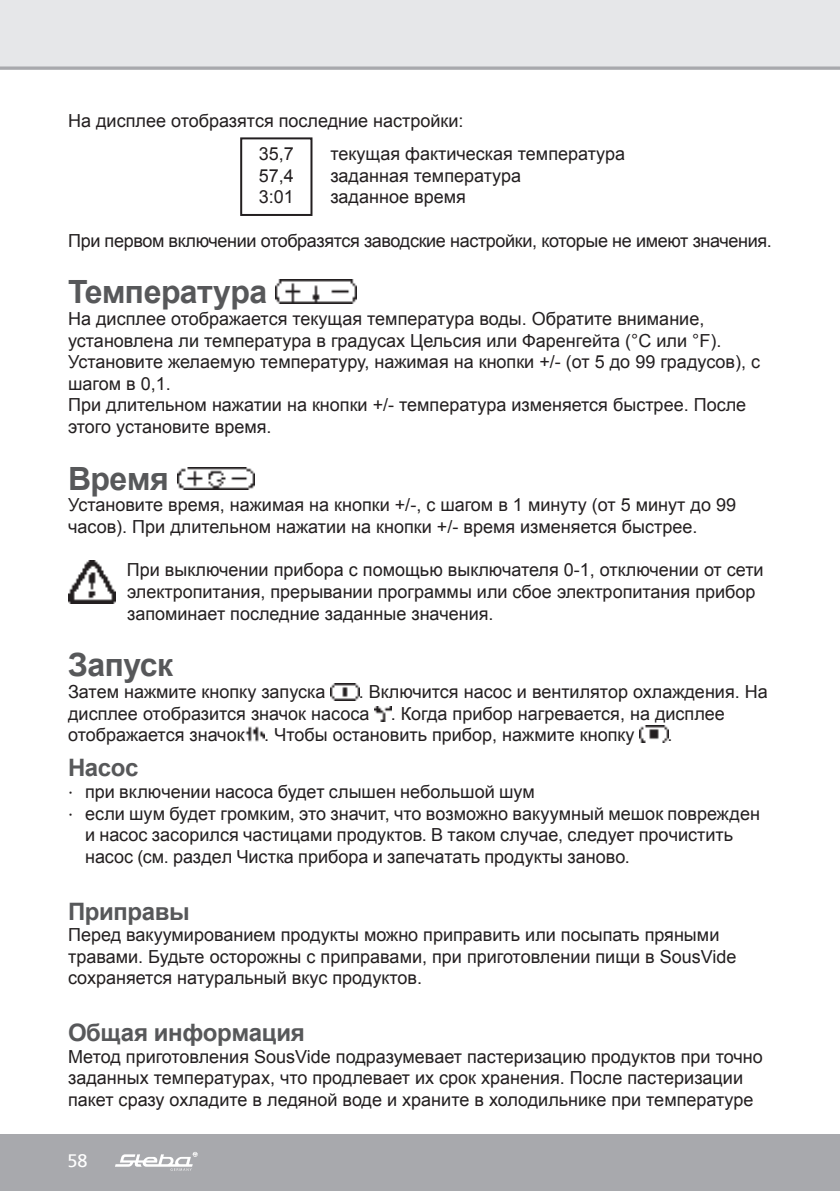
<style>
.page{position:relative;width:840px;height:1191px;background:#fff}
.page>*{position:absolute;margin:0;border:0;box-sizing:border-box;transform-origin:0 0}
.t1{font:700 32px "Arial";letter-spacing:-.02em;color:#57585a}
.t2{font:700 24px "Arial";letter-spacing:-.015em;color:#57585a}
.t3{font:18px/21.6px "Arial";color:#231f20}
.t4{font:18px "Arial";letter-spacing:-.02em;color:#231f20}
.t5{font:18px "Frutiger";color:#fff}
.s1{font-family:"Frutiger"}
</style>
<div class="page">
<div style="left:0;top:0;width:839px;height:68px;background:#e6e7e9"></div>
<hr style="left:839px;top:1134px;width:1px;height:57px;background:#a8a9ad">
<div style="left:0;top:1134px;width:839px;height:57px;background:#a8a9ad"></div>
<svg style="left:115px;top:1152px;width:82px;height:18px"></svg>
<svg style="left:0;top:66px;width:839px;height:4px;background:#b3b4b8"></svg>
<div style="left:240px;top:137px;width:72px;height:79px;border:2px solid #231f20"></div>
<img style="left:275px;top:280px;width:81px;height:23px">
<img style="left:177px;top:467px;width:77px;height:23px">
<img style="left:68px;top:560px;width:48px;height:44px">
<img style="left:330px;top:683px;width:29px;height:17px">
<img style="left:374px;top:706px;width:17px;height:16px">
<img style="left:245px;top:726px;width:19px;height:16px">
<img style="left:639px;top:726px;width:28px;height:16px">
<p class="t3" style="left:259px;top:104px;width:206px;line-height:33.6px;text-indent:-190px">На дисплее отобразятся последние настройки:<br>35,7</p>
<p class="t3" style="left:330px;top:143px;width:296px">текущая фактическая температура</p>
<p class="t3" style="left:259px;top:165px;width:37px">57,4</p>
<p class="t3" style="left:330px;top:165px;width:192px">заданная температура</p>
<p class="t3" style="left:259px;top:186px;width:37px">3:01</p>
<p class="t3" style="left:330px;top:186px;width:137px">заданное время</p>
<p class="t4" style="left:68px;top:228px;width:704px">При первом включении отобразятся заводские настройки, которые не имеют значения.</p>
<h1 class="t1" style="left:68px;top:271px;width:200px">Температура</h1>
<p class="t3" style="left:68px;top:308px;width:693px">На дисплее отображается текущая температура воды. Обратите внимание, установлена ли температура в градусах Цельсия или Фаренгейта (°С или °F).<br>Установите желаемую температуру, нажимая на кнопки +/- (от 5 до 99 градусов), с шагом в 0,1.<br>При длительном нажатии на кнопки +/- температура изменяется быстрее. После этого установите время.</p>
<h1 class="t1" style="left:68px;top:457px;width:102px">Время</h1>
<p class="t3" style="left:68px;top:494px;width:669px">Установите время, нажимая на кнопки +/-, с шагом в 1 минуту (от 5 минут до 99 часов). При длительном нажатии на кнопки +/- время изменяется быстрее.</p>
<p class="t3" style="left:127px;top:559px;width:638px">При выключении прибора с помощью выключателя 0-1, отключении от сети электропитания, прерывании программы или сбое электропитания прибор запоминает последние заданные значения.</p>
<h1 class="t1" style="left:68px;top:644px;width:106px">Запуск</h1>
<p class="t3" style="left:68px;top:681px;width:259px">Затем нажмите кнопку запуска</p>
<p class="t3" style="left:68px;top:681px;width:700px;text-indent:290px">. Включится насос и вентилятор охлаждения. На дисплее отобразится значок насоса . Когда прибор нагревается, на дисплее отображается значок . Чтобы остановить прибор, нажмите кнопку</p>
<p class="t3" style="left:667px;top:724px;width:7px">.</p>
<h2 class="t2" style="left:68px;top:752px;width:72px">Насос</h2>
<p class="t3" style="left:68px;top:781px;width:468px"><span class="s1">∙</span> при включении насоса будет слышен небольшой шум</p>
<p class="t3" style="left:68px;top:802px;width:693px"><span class="s1">∙</span> если шум будет громким, это значит, что возможно вакуумный мешок поврежден</p>
<p class="t3" style="left:85px;top:824px;width:649px">и насос засорился частицами продуктов. В таком случае, следует прочистить</p>
<p class="t3" style="left:85px;top:846px;width:546px">насос (см. раздел Чистка прибора и запечатать продукты заново.</p>
<h2 class="t2" style="left:68px;top:895px;width:123px">Приправы</h2>
<p class="t3" style="left:68px;top:924px;width:669px">Перед вакуумированием продукты можно приправить или посыпать пряными травами. Будьте осторожны с приправами, при приготовлении пищи в SousVide сохраняется натуральный вкус продуктов.</p>
<h2 class="t2" style="left:68px;top:1016px;width:238px">Общая информация</h2>
<p class="t3" style="left:68px;top:1046px;width:695px">Метод приготовления SousVide подразумевает пастеризацию продуктов при точно заданных температурах, что продлевает их срок хранения. После пастеризации пакет сразу охладите в ледяной воде и храните в холодильнике при температуре</p>
<p class="t5" style="left:67px;top:1153px;width:22px">58</p>
</div>
